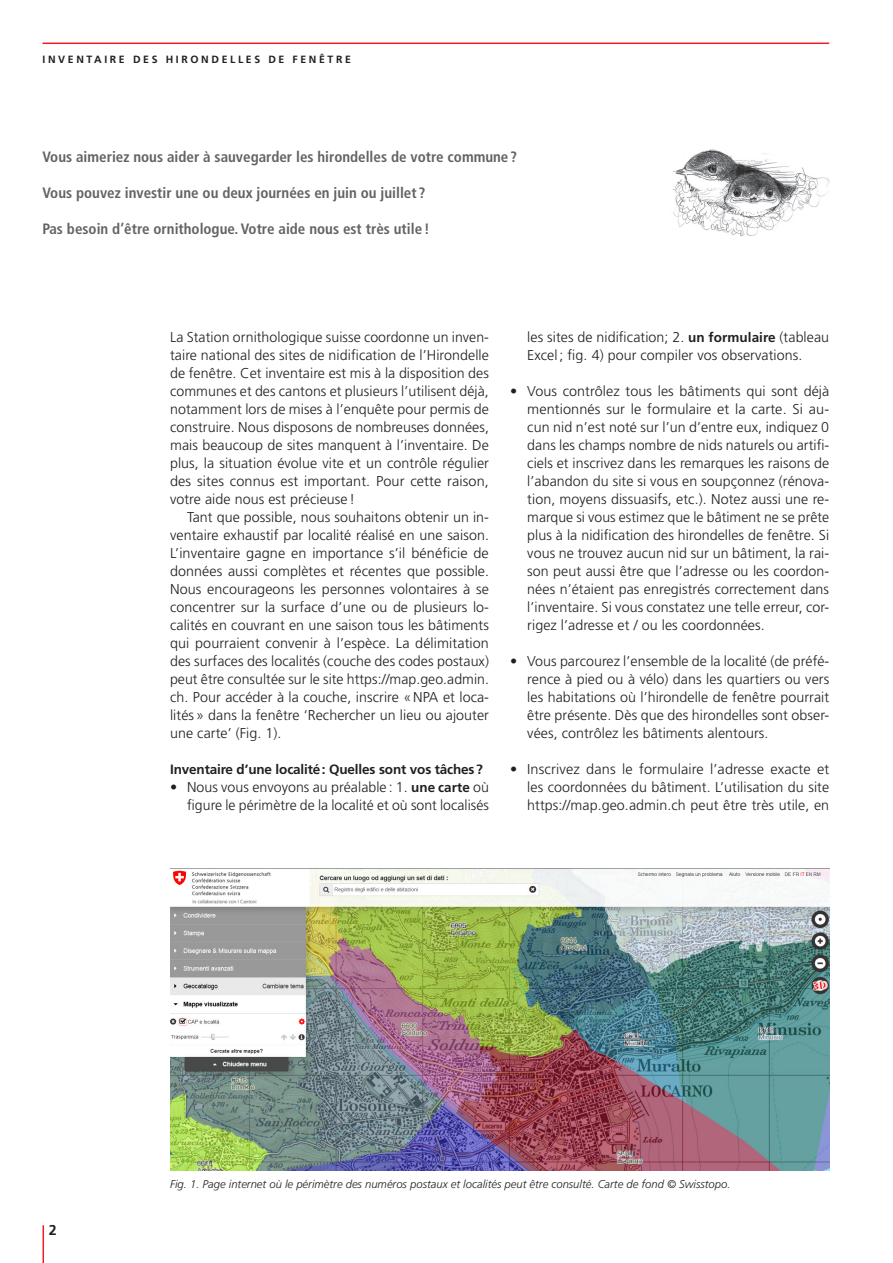
<style>
.page{position:relative;width:893px;height:1263px;background:#fff}
.page>*{position:absolute;margin:0;border:0;box-sizing:border-box;transform-origin:0 0}
._01_Lead_Inhalt{font:700 condensed 15px "Frutiger";color:#636366}
._02_Grundtext_Einzug{font:300 14.25px/18px "Frutiger";letter-spacing:.005em;color:#231f20;text-align:justify}
._02_Grundtext{font:300 14.25px/18px "Frutiger";letter-spacing:.005em;color:#231f20;text-align:justify}
.t1{font:700 14.25px "Frutiger";color:#231f20}
._02_Untertitel{font:700 13.5px "Frutiger";letter-spacing:-.01em;color:#231f20}
._02_Legenden{font:italic 300 11.25px "Frutiger";color:#231f20}
._03_Kolumnentitel{font:700 10.5px "Frutiger";letter-spacing:.25em;color:#231f20}
.s1{font-weight:700;font-size:13.5px}
</style>
<div class="page">
<hr style="left:43px;top:43px;width:786px;height:1px;background:#ee1d23">
<hr style="left:43px;top:1225px;width:1px;height:38px;background:#ee1d23">
<img style="left:672px;top:149px;width:157px;height:88px">
<img style="left:171px;top:868px;width:658px;height:302px">
<p class="_03_Kolumnentitel" style="left:43px;top:53px;width:310px">INVENTAIRE DES HIRONDELLES DE FENÊTRE</p>
<p class="_01_Lead_Inhalt" style="left:43px;top:148px;width:476px">Vous aimeriez nous aider à sauvegarder les hirondelles de votre commune ?</p>
<p class="_01_Lead_Inhalt" style="left:43px;top:184px;width:384px">Vous pouvez investir une ou deux journées en juin ou juillet ?</p>
<p class="_01_Lead_Inhalt" style="left:43px;top:220px;width:389px">Pas besoin d’être ornithologue. Votre aide nous est très utile !</p>
<p class="_02_Grundtext" style="left:170px;top:328px;width:320px">La Station ornithologique suisse coordonne un inven&shy;taire national des sites de nidification de l’Hirondelle de fenêtre. Cet inventaire est mis à la disposition des communes et des cantons et plusieurs l’utilisent déjà, notamment lors de mises à l’enquête pour permis de construire. Nous disposons de nombreuses données, mais beaucoup de sites manquent à l’inventaire. De plus, la situation évolue vite et un contrôle régulier des sites connus est important. Pour cette raison, votre aide nous est précieuse !</p>
<p class="_02_Grundtext_Einzug" style="left:170px;top:508px;width:321px;text-indent:17px">Tant que possible, nous souhaitons obtenir un in&shy;ventaire exhaustif par localité réalisé en une saison.<br>L’inventaire gagne en importance s’il bénéficie de données aussi complètes et récentes que possible.<br>Nous encourageons les personnes volontaires à se concentrer sur la surface d’une ou de plusieurs lo&shy;calités en couvrant en une saison tous les bâtiments qui pourraient convenir à l’espèce. La délimitation des surfaces des localités (couche des codes postaux) peut être consultée sur le site https://map.geo.admin. ch. Pour accéder à la couche, inscrire «NPA et loca&shy;lités» dans la fenêtre ‘Rechercher un lieu ou ajouter une carte’ (Fig. 1).</p>
<p class="_02_Untertitel" style="left:170px;top:761px;width:314px">Inventaire d’une localité: Quelles sont vos tâches?</p>
<p class="_02_Grundtext_Einzug" style="left:170px;top:778px;width:320px;text-align:right">• Nous vous envoyons au préalable : 1. <span class="s1">une carte</span> où figure le périmètre de la localité et où sont localisés</p>
<p class="_02_Grundtext_Einzug" style="left:527px;top:328px;width:303px">les sites de nidification; 2. <span class="s1">un formulaire</span> (tableau<br>Excel; fig. 4) pour compiler vos observations.</p>
<p class="_02_Grundtext_Einzug" style="left:527px;top:382px;width:304px;text-indent:-17px">• Vous contrôlez tous les bâtiments qui sont déjà mentionnés sur le formulaire et la carte. Si au&shy;cun nid n’est noté sur l’un d’entre eux, indiquez 0 dans les champs nombre de nids naturels ou artifi&shy;ciels et inscrivez dans les remarques les raisons de l’abandon du site si vous en soupçonnez (rénova&shy;tion, moyens dissuasifs, etc.). Notez aussi une re&shy;marque si vous estimez que le bâtiment ne se prête plus à la nidification des hirondelles de fenêtre. Si vous ne trouvez aucun nid sur un bâtiment, la rai&shy;son peut aussi être que l’adresse ou les coordon&shy;nées n’étaient pas enregistrés correctement dans l’inventaire. Si vous constatez une telle erreur, cor&shy;rigez l’adresse et / ou les coordonnées.</p>
<p class="_02_Grundtext_Einzug" style="left:527px;top:652px;width:303px;text-indent:-17px">• Vous parcourez l’ensemble de la localité (de préfé&shy;rence à pied ou à vélo) dans les quartiers ou vers les habitations où l’hirondelle de fenêtre pourrait être présente. Dès que des hirondelles sont obser&shy;vées, contrôlez les bâtiments alentours.</p>
<p class="_02_Grundtext_Einzug" style="left:527px;top:760px;width:303px;text-indent:-17px">• Inscrivez dans le formulaire l’adresse exacte et les coordonnées du bâtiment. L’utilisation du site https://map.geo.admin.ch peut être très utile, en</p>
<p class="t1" style="left:49px;top:1222px;width:9px">2</p>
<p class="_02_Legenden" style="left:170px;top:1178px;width:562px">Fig. 1. Page internet où le périmètre des numéros postaux et localités peut être consulté. Carte de fond © Swisstopo.</p>
</div>
